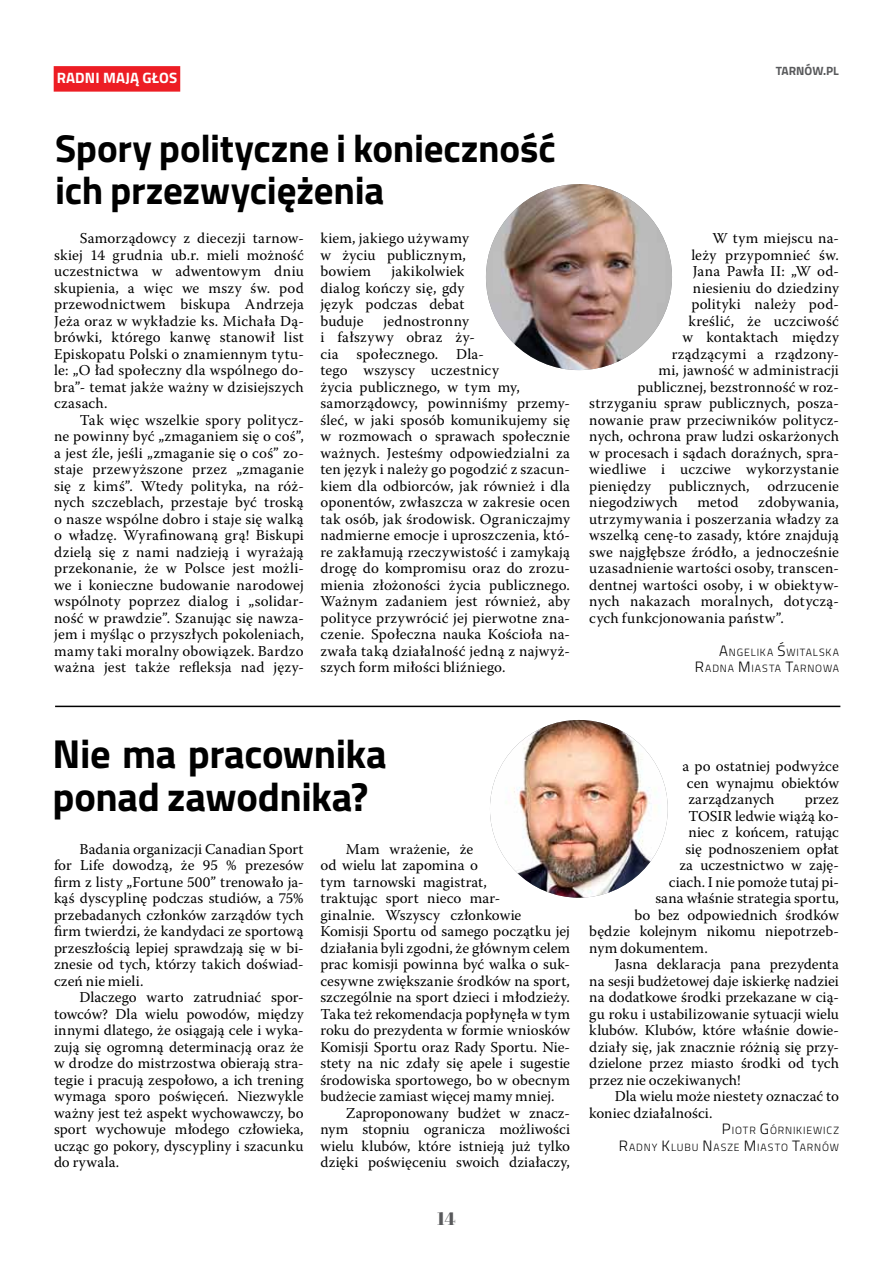
<style>
.page{position:relative;width:893px;height:1263px;background:#fff}
.page>*{position:absolute;margin:0;border:0;box-sizing:border-box;transform-origin:0 0}
.t1{font:700 40.5px/43.5px "Titillium";letter-spacing:-.01em;color:#000}
.t2{font:700 39px/42px "Titillium";letter-spacing:-.01em;color:#000}
.t3{font:18px "Abril Fatface";color:#58595b}
.t4{font:15px/16.5px "Warnock Pro";letter-spacing:.01em;color:#000;text-align:justify}
.t5{font:700 15px "Titillium";color:#fff}
.t6{font:700 12px "Titillium";color:#58595b}
.t7{font:300 10.5px/16.5px "Titillium";letter-spacing:.075em;color:#000}
.s1{font-size:15px}
</style>
<div class="page">
<div style="left:54px;top:66px;width:126px;height:26px;background:#ed1d24"></div>
<img style="left:486px;top:184px;width:186px;height:186px;border-radius:93px">
<hr style="left:55px;top:706px;width:785px;height:1px;background:#000">
<img style="left:490px;top:720px;width:178px;height:178px;border-radius:89px">
<p class="t5" style="left:57px;top:66px;width:10px">radni</p>
<p class="t5" style="left:103px;top:66px;width:59px">mają głos</p>
<h2 class="t2" style="left:55px;top:125px;width:502px">Spory polityczne i konieczność ich przezwyciężenia</h2>
<p class="t4" style="left:54px;top:230px;width:251px;text-indent:26px">Samorządowcy z diecezji tarnow&shy;skiej 14 grudnia ub.r. mieli możność uczestnictwa w adwentowym dniu skupienia, a więc we mszy św. pod przewodnictwem biskupa Andrzeja Jeża oraz w wykładzie ks. Michała Dą&shy;brówki, którego kanwę stanowił list Episkopatu Polski o znamiennym tytu&shy;le: „O ład społeczny dla wspólnego do&shy;bra”- temat jakże ważny w dzisiejszych czasach.</p>
<p class="t4" style="left:54px;top:411px;width:251px;text-indent:26px">Tak więc wszelkie spory politycz&shy;ne powinny być „zmaganiem się o coś”, a jest źle, jeśli „zmaganie się o coś” zo&shy;staje przewyższone przez „zmaganie się z kimś”. Wtedy polityka, na róż&shy;nych szczeblach, przestaje być troską o nasze wspólne dobro i staje się walką o władzę. Wyrafinowaną grą! Biskupi dzielą się z nami nadzieją i wyrażają przekonanie, że w Polsce jest możli&shy;we i konieczne budowanie narodowej wspólnoty poprzez dialog i „solidar&shy;ność w prawdzie”. Szanując się nawza&shy;jem i myśląc o przyszłych pokoleniach, mamy taki moralny obowiązek. Bardzo ważna jest także refleksja nad języ-</p>
<p class="t4" style="left:320px;top:230px;width:150px;text-align:left">kiem, jakiego używamy w życiu publicznym, bowiem</p>
<p class="t4" style="left:320px;top:263px;width:145px;text-indent:71px">jakikolwiek dialog kończy się, gdy język podczas debat buduje</p>
<p class="t4" style="left:320px;top:312px;width:251px;text-align:left;text-indent:63px">jednostronny<br>i fałszywy obraz ży-<br>cia społecznego. Dla-<br>tego wszyscy uczestnicy<br>życia publicznego, w tym my, samorządowcy, powinniśmy przemy&shy;śleć, w jaki sposób komunikujemy się w rozmowach o sprawach społecznie ważnych. Jesteśmy odpowiedzialni za ten język i należy go pogodzić z szacun&shy;kiem dla odbiorców, jak również i dla oponentów, zwłaszcza w zakresie ocen tak osób, jak środowisk. Ograniczajmy nadmierne emocje i uproszczenia, któ&shy;re zakłamują rzeczywistość i zamykają drogę do kompromisu oraz do zrozu&shy;mienia złożoności życia publicznego.<br>Ważnym zadaniem jest również, aby polityce przywrócić jej pierwotne zna&shy;czenie. Społeczna nauka Kościoła na&shy;zwała taką działalność jedną z najwyż&shy;szych form miłości bliźniego.</p>
<p class="t6" style="left:776px;top:62px;width:65px">TARNÓW.PL</p>
<p class="t4" style="left:712px;top:230px;width:128px">W tym miejscu na-</p>
<p class="t4" style="left:691px;top:246px;width:149px">leży przypomnieć św.</p>
<p class="t4" style="left:693px;top:263px;width:148px">Jana Pawła II: „W od-</p>
<p class="t4" style="left:693px;top:279px;width:148px">niesieniu do dziedziny</p>
<p class="t4" style="left:691px;top:296px;width:149px">polityki należy pod-</p>
<p class="t4" style="left:688px;top:312px;width:152px">kreślić, że uczciwość</p>
<p class="t4" style="left:682px;top:329px;width:158px">w kontaktach między</p>
<p class="t4" style="left:672px;top:345px;width:169px">rządzącymi a rządzony-</p>
<p class="t4" style="left:658px;top:362px;width:182px">mi, jawność w administracji</p>
<p class="t4" style="left:637px;top:378px;width:203px">publicznej, bezstronność w roz-</p>
<p class="t4" style="left:589px;top:395px;width:251px">strzyganiu spraw publicznych, posza-</p>
<p class="t4" style="left:589px;top:411px;width:251px">nowanie praw przeciwników politycz-</p>
<p class="t4" style="left:589px;top:428px;width:251px">nych, ochrona praw ludzi oskarżonych</p>
<p class="t4" style="left:589px;top:444px;width:251px">w procesach i sądach doraźnych, spra-</p>
<p class="t4" style="left:589px;top:461px;width:251px">wiedliwe i uczciwe wykorzystanie</p>
<p class="t4" style="left:589px;top:477px;width:251px">pieniędzy publicznych, odrzucenie</p>
<p class="t4" style="left:589px;top:494px;width:90px">niegodziwych</p>
<p class="t4" style="left:697px;top:494px;width:43px">metod</p>
<p class="t4" style="left:589px;top:494px;width:251px;text-indent:169px">zdobywania, utrzymywania i poszerzania władzy za wszelką cenę-to zasady, które znajdują swe najgłębsze źródło, a jednocześnie uzasadnienie wartości osoby, transcen&shy;dentnej wartości osoby, i w obiektyw&shy;nych nakazach moralnych, dotyczą&shy;cych funkcjonowania państw”.</p>
<p class="t7" style="left:719px;top:643px;width:75px"><span class="s1">A</span>NGELIKA <span class="s1">Ś</span>WITA</p>
<p class="t7" style="left:813px;top:643px;width:14px">LSKA</p>
<p class="t7" style="left:695px;top:660px;width:64px"><span class="s1">R</span>ADNA <span class="s1">M</span>IASTA</p>
<p class="t7" style="left:785px;top:660px;width:47px"><span class="s1">T</span>ARNOWA</p>
<h1 class="t1" style="left:52px;top:730px;width:336px">Nie ma pracownika ponad zawodnika?</h1>
<p class="t4" style="left:54px;top:840px;width:251px;text-indent:26px">Badania organizacji Canadian Sport for Life dowodzą, że 95 % prezesów firm z listy „Fortune 500” trenowało ja&shy;kąś dyscyplinę podczas studiów, a 75% przebadanych członków zarządów tych firm twierdzi, że kandydaci ze sportową przeszłością lepiej sprawdzają się w bi&shy;znesie od tych, którzy takich doświad&shy;czeń nie mieli.</p>
<p class="t4" style="left:54px;top:989px;width:251px;text-indent:26px">Dlaczego warto zatrudniać spor&shy;towców? Dla wielu powodów, między innymi dlatego, że osiągają cele i wyka&shy;zują się ogromną determinacją oraz że w drodze do mistrzostwa obierają stra&shy;tegie i pracują zespołowo, a ich trening wymaga sporo poświęceń. Niezwykle ważny jest też aspekt wychowawczy, bo sport wychowuje młodego człowieka, ucząc go pokory, dyscypliny i szacunku do rywala.</p>
<p class="t4" style="left:320px;top:840px;width:251px;text-align:left;text-indent:26px">Mam wrażenie, że<br>od wielu lat zapomina o<br>tym tarnowski magistrat,<br>traktując sport nieco mar-<br>ginalnie. Wszyscy członkowie Komisji Sportu od samego początku jej działania byli zgodni, że głównym celem prac komisji powinna być walka o suk&shy;cesywne zwiększanie środków na sport, szczególnie na sport dzieci i młodzieży.<br>Taka też rekomendacja popłynęła w tym roku do prezydenta w formie wniosków Komisji Sportu oraz Rady Sportu. Nie&shy;stety na nic zdały się apele i sugestie środowiska sportowego, bo w obecnym budżecie zamiast więcej mamy mniej.</p>
<p class="t4" style="left:320px;top:1104px;width:251px;text-indent:26px">Zaproponowany budżet w znacz&shy;nym stopniu ogranicza możliwości wielu klubów, które istnieją już tylko dzięki poświęceniu swoich działaczy,</p>
<p class="t3" style="left:437px;top:1206px;width:20px">14</p>
<p class="t4" style="left:687px;top:758px;width:154px;text-indent:-4px">a po ostatniej podwyżce cen wynajmu obiektów zarządzanych</p>
<p class="t4" style="left:805px;top:791px;width:36px">przez</p>
<p class="t4" style="left:688px;top:807px;width:152px">TOSIR ledwie wiążą ko-</p>
<p class="t4" style="left:688px;top:824px;width:152px">niec z końcem, ratując</p>
<p class="t4" style="left:685px;top:840px;width:155px">się podnoszeniem opłat</p>
<p class="t4" style="left:679px;top:857px;width:161px">za uczestnictwo w zaję-</p>
<p class="t4" style="left:669px;top:873px;width:172px">ciach. I nie pomoże tutaj pi-</p>
<p class="t4" style="left:655px;top:890px;width:185px">sana właśnie strategia sportu,</p>
<p class="t4" style="left:634px;top:906px;width:206px">bo bez odpowiednich środków</p>
<p class="t4" style="left:589px;top:923px;width:251px">będzie kolejnym nikomu niepotrzeb-</p>
<p class="t4" style="left:589px;top:939px;width:120px">nym dokumentem.</p>
<p class="t4" style="left:615px;top:956px;width:226px">Jasna deklaracja pana prezydenta</p>
<p class="t4" style="left:589px;top:972px;width:251px">na sesji budżetowej daje iskierkę nadziei</p>
<p class="t4" style="left:589px;top:989px;width:251px">na dodatkowe środki przekazane w cią-</p>
<p class="t4" style="left:589px;top:1005px;width:251px">gu roku i ustabilizowanie sytuacji wielu</p>
<p class="t4" style="left:589px;top:1022px;width:251px">klubów. Klubów, które właśnie dowie-</p>
<p class="t4" style="left:589px;top:1038px;width:251px">działy się, jak znacznie różnią się przy-</p>
<p class="t4" style="left:589px;top:1055px;width:251px">dzielone przez miasto środki od tych</p>
<p class="t4" style="left:589px;top:1071px;width:153px">przez nie oczekiwanych!</p>
<p class="t4" style="left:615px;top:1088px;width:226px">Dla wielu może niestety oznaczać to</p>
<p class="t4" style="left:589px;top:1104px;width:125px">koniec działalności.</p>
<p class="t7" style="left:619px;top:1122px;width:222px;text-indent:103px"><span class="s1">P</span>IOTR <span class="s1">G</span>ÓRNIKIEWICZ<br><span class="s1">R</span>ADNY <span class="s1">K</span>LUBU <span class="s1">N</span>ASZE <span class="s1">M</span>IAST</p>
<p class="t7" style="left:781px;top:1138px;width:59px">O <span class="s1">T</span>ARNÓW</p>
</div>
